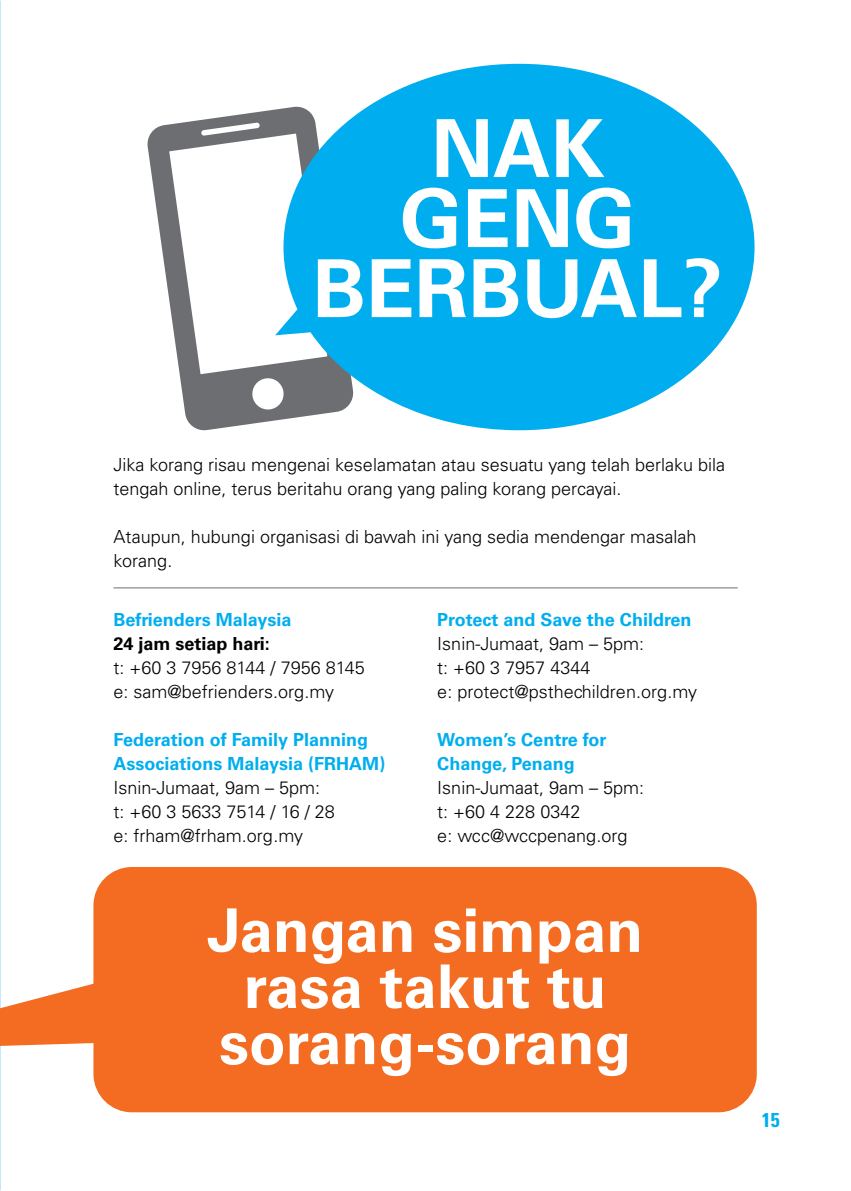
<style>
.page{position:relative;width:851px;height:1191px;background:#fff}
.page>*{position:absolute;margin:0;border:0;box-sizing:border-box;transform-origin:0 0}
.t1{font:700 80px/70px "Univers LT Std";color:#fff}
.t2{font:700 60.2px/56px "Univers LT Std";color:#fff;text-align:center}
.t3{font:700 condensed 20px "Univers LT Std";color:#00aeef}
.t4{font:300 18px/24px "Univers LT Std";color:#000}
.t5{font:700 18px/24px "Univers LT Std";color:#00aeef}
.t6{font:700 18px "Univers LT Std";color:#000}
</style>
<div class="page">
<div style="left:93px;top:867px;width:663px;height:245px;background:#f36c21;border-radius:38px"></div>
<hr style="left:113px;top:587px;width:624px;height:1px;background:#6d6e71">
<svg style="left:147px;top:109px;width:128px;height:322px"></svg>
<svg style="left:275px;top:64px;width:479px;height:366px;fill:#00aeef"></svg>
<svg style="left:0;top:981px;width:94px;height:65px"></svg>
<h1 class="t1" style="left:399px;top:114px;width:237px;text-indent:31px">Nak geng</h1>
<h1 class="t1" style="left:312px;top:254px;width:55px">berbua</h1>
<h1 class="t1" style="left:638px;top:254px;width:86px">l?</h1>
<p class="t4" style="left:113px;top:453px;width:613px">Jika korang risau mengenai keselamatan atau sesuatu yang telah berlaku bila tengah online, terus beritahu orang yang paling korang percayai.</p>
<p class="t4" style="left:113px;top:525px;width:584px">Ataupun, hubungi organisasi di bawah ini yang sedia mendengar masalah korang.</p>
<p class="t5" style="left:113px;top:607px;width:179px">Befrienders Malaysia</p>
<p class="t6" style="left:113px;top:632px;width:158px">24 jam setiap hari:</p>
<p class="t4" style="left:113px;top:655px;width:253px">t: +60 3 7956 8144 / 7956 8145 e: sam@befrienders.org.my</p>
<p class="t5" style="left:113px;top:727px;width:273px">Federation of Family Planning<br>Associations Malaysia (FRHAM)</p>
<p class="t4" style="left:113px;top:775px;width:223px">Isnin-Jumaat, 9am – 5pm: t: +60 3 5633 7514 / 16 / 28 e: frham@frham.org.my</p>
<p class="t5" style="left:437px;top:607px;width:256px">Protect and Save the Children</p>
<p class="t4" style="left:437px;top:631px;width:261px">Isnin-Jumaat, 9am – 5pm:<br>t: +60 3 7957 4344<br>e: protect@psthechildren.org.my</p>
<p class="t5" style="left:437px;top:727px;width:171px">Women’s Centre for<br>Change, Penang</p>
<p class="t4" style="left:437px;top:775px;width:208px">Isnin-Jumaat, 9am – 5pm: t: +60 4 228 0342<br>e: wcc@wccpenang.org</p>
<h2 class="t2" style="left:207px;top:903px;width:437px">Jangan simpan rasa takut tu sorang-sorang</h2>
<p class="t3" style="left:761px;top:1107px;width:19px">15</p>
</div>
